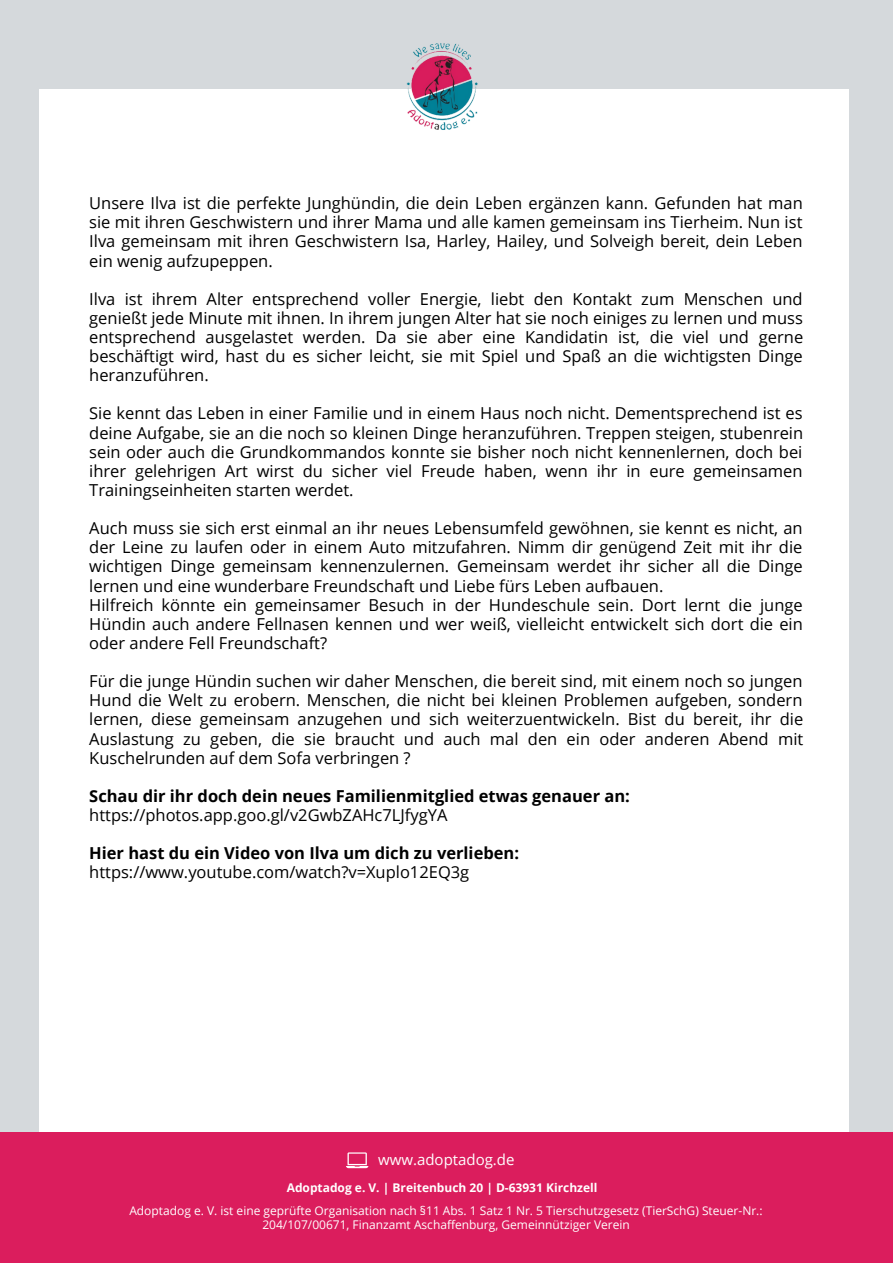
<style>
.page{position:relative;width:893px;height:1264px;background:#fff}
.page>*{position:absolute;margin:0;border:0;box-sizing:border-box;transform-origin:0 0}
.t1{font:16.5px/19px "Open Sans";color:#000;text-align:justify}
.t2{font:700 16.5px "Open Sans";color:#000}
.t3{font:15px "Open Sans";color:#fff}
.t4{font:12px/14px "Open Sans";color:#fff;text-align:center}
.t5{font:700 12px "Open Sans";color:#fff}
</style>
<div class="page">
<div style="left:0;top:0;width:892px;height:1262px;background:#d5d9dc"></div>
<div style="left:39px;top:89px;width:809px;height:1173px;background:#fff"></div>
<img style="left:406px;top:43px;width:72px;height:87px">
<div style="left:0;top:1131px;width:892px;height:131px;background:#db1d5d"></div>
<svg style="left:346px;top:1152px;width:22px;height:16px"></svg>
<p class="t1" style="left:89px;top:193px;width:715px">Unsere Ilva ist die perfekte Junghündin, die dein Leben ergänzen kann. Gefunden hat man sie mit ihren Geschwistern und ihrer Mama und alle kamen gemeinsam ins Tierheim. Nun ist Ilva gemeinsam mit ihren Geschwistern Isa, Harley, Hailey, und Solveigh bereit, dein Leben ein wenig aufzupeppen.</p>
<p class="t1" style="left:89px;top:289px;width:715px">Ilva ist ihrem Alter entsprechend voller Energie, liebt den Kontakt zum Menschen und genießt jede Minute mit ihnen. In ihrem jungen Alter hat sie noch einiges zu lernen und muss entsprechend ausgelastet werden. Da sie aber eine Kandidatin ist, die viel und gerne beschäftigt wird, hast du es sicher leicht, sie mit Spiel und Spaß an die wichtigsten Dinge heranzuführen.</p>
<p class="t1" style="left:89px;top:403px;width:715px">Sie kennt das Leben in einer Familie und in einem Haus noch nicht. Dementsprechend ist es deine Aufgabe, sie an die noch so kleinen Dinge heranzuführen. Treppen steigen, stubenrein sein oder auch die Grundkommandos konnte sie bisher noch nicht kennenlernen, doch bei ihrer gelehrigen Art wirst du sicher viel Freude haben, wenn ihr in eure gemeinsamen Trainingseinheiten starten werdet.</p>
<p class="t1" style="left:89px;top:518px;width:715px;text-align:left">Auch muss sie sich erst einmal an ihr neues Lebensumfeld gewöhnen, sie kennt es nicht, an der Leine zu laufen oder in einem Auto mitzufahren. Nimm dir genügend Zeit mit ihr die wichtigen Dinge gemeinsam kennenzulernen. Gemeinsam werdet ihr sicher all die Dinge lernen und eine wunderbare Freundschaft und Liebe fürs Leben aufbauen.<br>Hilfreich könnte ein gemeinsamer Besuch in der Hundeschule sein. Dort lernt die junge Hündin auch andere Fellnasen kennen und wer weiß, vielleicht entwickelt sich dort die ein oder andere Fell Freundschaft?</p>
<p class="t1" style="left:89px;top:671px;width:715px">Für die junge Hündin suchen wir daher Menschen, die bereit sind, mit einem noch so jungen Hund die Welt zu erobern. Menschen, die nicht bei kleinen Problemen aufgeben, sondern lernen, diese gemeinsam anzugehen und sich weiterzuentwickeln. Bist du bereit, ihr die Auslastung zu geben, die sie braucht und auch mal den ein oder anderen Abend mit Kuschelrunden auf dem Sofa verbringen ?</p>
<p class="t2" style="left:89px;top:784px;width:542px">Schau dir ihr doch dein neues Familienmitglied etwas genauer an:</p>
<p class="t1" style="left:89px;top:805px;width:359px">https://photos.app.goo.gl/v2GwbZAHc7LJfygYA</p>
<p class="t2" style="left:89px;top:841px;width:431px">Hier hast du ein Video von Ilva um dich zu verlieben:</p>
<p class="t1" style="left:89px;top:862px;width:381px">https://www.youtube.com/watch?v=Xuplo12EQ3g</p>
<p class="t3" style="left:378px;top:1149px;width:138px">www.adoptadog.de</p>
<p class="t5" style="left:287px;top:1179px;width:312px">Adoptadog e. V. | Breitenbuch 20 | D-63931 Kirchzell</p>
<p class="t4" style="left:129px;top:1202px;width:634px">Adoptadog e. V. ist eine geprüfte Organisation nach §11 Abs. 1 Satz 1 Nr. 5 Tierschutzgesetz (TierSchG) Steuer-Nr.:<br>204/107/00671, Finanzamt Aschaffenburg, Gemeinnütziger Verein</p>
</div>
